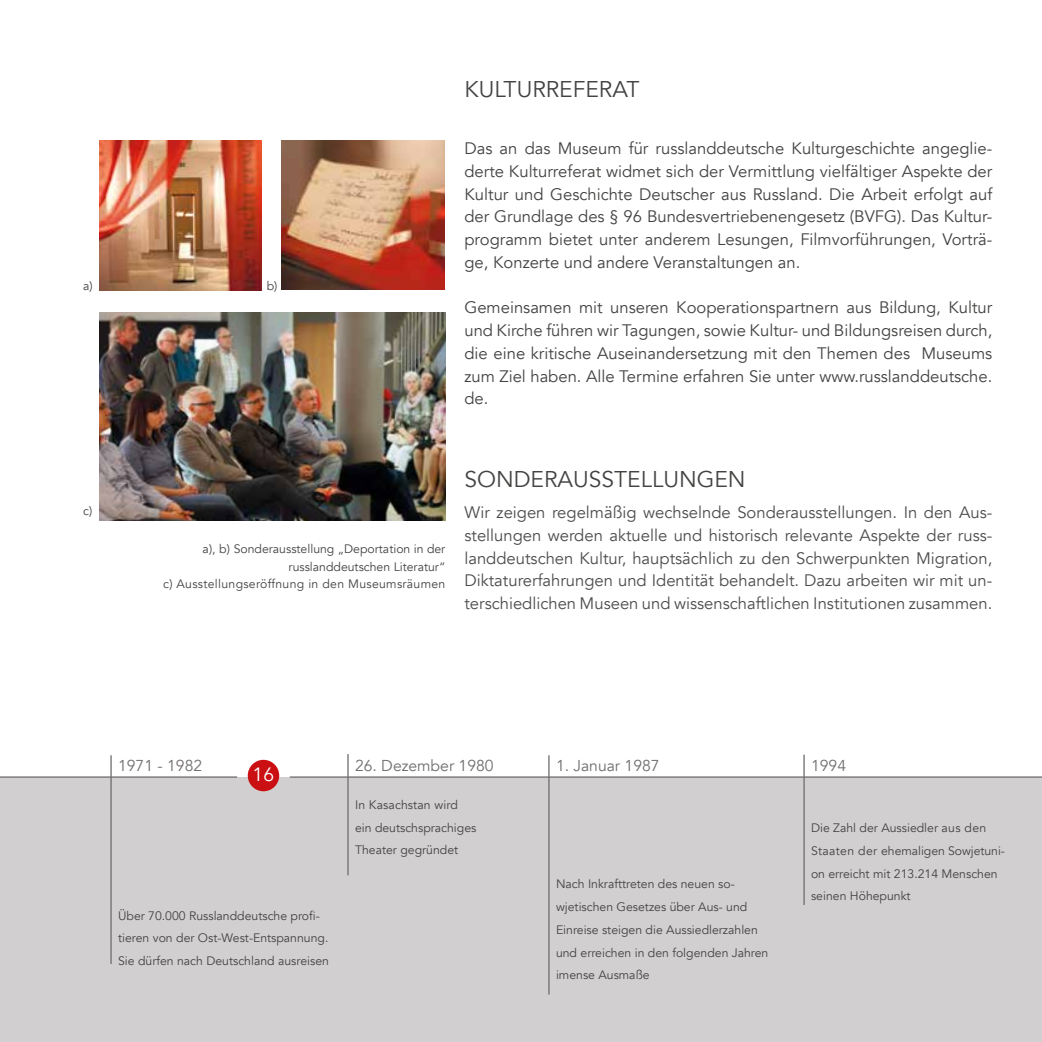
<style>
.page{position:relative;width:1042px;height:1042px;background:#fff}
.page>*{position:absolute;margin:0;border:0;box-sizing:border-box;transform-origin:0 0}
.t1{font:22.75px "Avenir";color:#434342}
.t2{font:19.25px "Avenir";color:#fff}
.t3{font:16.62px/22.8px "Avenir";color:#434342;text-align:justify}
.t4{font:16.62px/22.8px "Avenir";color:#4e4d4d;text-align:justify}
.t5{font:15.75px "Avenir";color:#716e6e}
.t6{font:12.25px/22.8px "Avenir";color:#434342}
</style>
<div class="page">
<div style="left:0;top:777px;width:1042px;height:265px;background:#d1cfcf"></div>
<hr style="left:0;top:776px;width:237px;height:2px;background:#706f6f">
<hr style="left:290px;top:776px;width:752px;height:2px;background:#706f6f">
<div style="left:248px;top:760px;width:31px;height:31px;background:#cb1013;border-radius:50%"></div>
<hr style="left:110px;top:755px;width:2px;height:209px;background:#706f6f">
<hr style="left:347px;top:754px;width:2px;height:121px;background:#706f6f">
<hr style="left:548px;top:755px;width:1px;height:239px;background:#706f6f">
<hr style="left:803px;top:754px;width:2px;height:151px;background:#706f6f">
<img style="left:99px;top:140px;width:163px;height:150px">
<img style="left:99px;top:312px;width:346px;height:209px">
<img style="left:282px;top:140px;width:162px;height:149px">
<p class="t6" style="left:83px;top:275px;width:11px">a)</p>
<p class="t6" style="left:267px;top:274px;width:12px">b)</p>
<h1 class="t1" style="left:464px;top:76px;width:177px">KULTURREFERAT</h1>
<p class="t3" style="left:464px;top:137px;width:529px">Das an das Museum für russlanddeutsche Kulturgeschichte angeglie&shy;derte Kulturreferat widmet sich der Vermittlung vielfältiger Aspekte der Kultur und Geschichte Deutscher aus Russland. Die Arbeit erfolgt auf der Grundlage des § 96 Bundesvertriebenengesetz (BVFG). Das Kultur&shy;programm bietet unter anderem Lesungen, Filmvorführungen, Vorträ&shy;ge, Konzerte und andere Veranstaltungen an.</p>
<p class="t3" style="left:464px;top:296px;width:529px">Gemeinsamen mit unseren Kooperationspartnern aus Bildung, Kultur und Kirche führen wir Tagungen, sowie Kultur- und Bildungsreisen durch, die eine kritische Auseinandersetzung mit den Themen des Museums zum Ziel haben. Alle Termine erfahren Sie unter www.russlanddeutsche. de.</p>
<p class="t6" style="left:83px;top:500px;width:11px">c)</p>
<p class="t6" style="left:163px;top:540px;width:284px;line-height:17.5px;text-align:right">a), b) Sonderausstellung „Deportation in der russlanddeutschen Literatur“<br>c) Ausstellungseröffnung in den Museumsräumen</p>
<h1 class="t1" style="left:464px;top:465px;width:283px">SONDERAUSSTELLUNGEN</h1>
<p class="t4" style="left:464px;top:501px;width:529px">Wir zeigen regelmäßig wechselnde Sonderausstellungen. In den Aus&shy;stellungen werden aktuelle und historisch relevante Aspekte der russ&shy;landdeutschen Kultur, hauptsächlich zu den Schwerpunkten Migration, Diktaturerfahrungen und Identität behandelt. Dazu arbeiten wir mit un&shy;terschiedlichen Museen und wissenschaftlichen Institutionen zusammen.</p>
<p class="t5" style="left:118px;top:756px;width:86px">1971 - 1982</p>
<p class="t2" style="left:253px;top:763px;width:23px">16</p>
<p class="t6" style="left:118px;top:904px;width:212px">Über 70.000 Russlanddeutsche profi&shy;tieren von der Ost-West-Entspannung.<br>Sie dürfen nach Deutschland ausreisen</p>
<p class="t5" style="left:355px;top:756px;width:140px">26. Dezember 1980</p>
<p class="t6" style="left:355px;top:793px;width:123px">In Kasachstan wird ein deutschsprachiges<br>Theater gegründet</p>
<p class="t5" style="left:556px;top:756px;width:105px">1. Januar 1987</p>
<p class="t6" style="left:556px;top:873px;width:214px">Nach Inkrafttreten des neuen so&shy;wjetischen Gesetzes über Aus- und<br>Einreise steigen die Aussiedlerzahlen und erreichen in den folgenden Jahren imense Ausmaße</p>
<p class="t5" style="left:811px;top:756px;width:37px">1994</p>
<p class="t6" style="left:811px;top:816px;width:195px">Die Zahl der Aussiedler aus den<br>Staaten der ehemaligen Sowjetuni&shy;on erreicht mit 213.214 Menschen seinen Höhepunkt</p>
</div>
